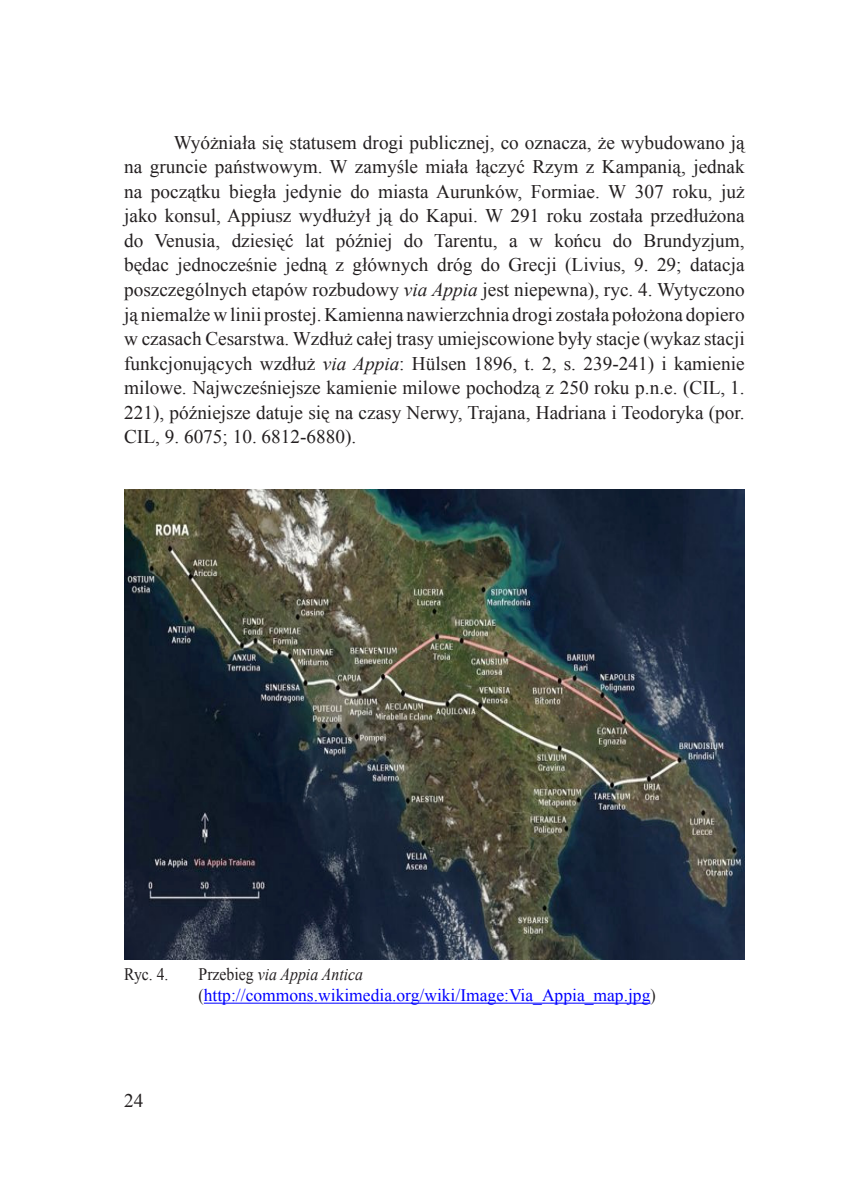
<style>
.page{position:relative;width:844px;height:1191px;background:#fff}
.page>*{position:absolute;margin:0;border:0;box-sizing:border-box;transform-origin:0 0}
.t1{font:19.25px/24.5px "Times New Roman";color:#231f20;text-align:justify}
.t2{font:17.5px/21px "Times New Roman";color:#00f}
.t3{font:17.5px "Times New Roman";color:#231f20;scale:.9 1}
.s1{font-style:italic}
.s2{color:#231f20}
.s3{font-style:italic;color:#231f20}
</style>
<div class="page">
<hr style="left:204px;top:1002px;width:446px;height:1px;background:#00f">
<img style="left:124px;top:489px;width:620px;height:470px">
<p class="t1" style="left:124px;top:130px;width:622px;text-indent:50px">Wyóżniała się statusem drogi publicznej, co oznacza, że wybudowano ją na gruncie państwowym. W zamyśle miała łączyć Rzym z Kampanią, jednak na początku biegła jedynie do miasta Aurunków, Formiae. W 307 roku, już jako konsul, Appiusz wydłużył ją do Kapui. W 291 roku została przedłużona do Venusia, dziesięć lat później do Tarentu, a w końcu do Brundyzjum, będac jednocześnie jedną z głównych dróg do Grecji (Livius, 9. 29; datacja poszczególnych etapów rozbudowy <span class="s1">via Appia</span> jest niepewna), ryc. 4. Wytyczono ją niemalże w linii prostej. Kamienna nawierzchnia drogi została położona dopiero w czasach Cesarstwa. Wzdłuż całej trasy umiejscowione były stacje (wykaz stacji funkcjonujących wzdłuż <span class="s1">via Appia</span>: Hülsen 1896, t. 2, s. 239-241) i kamienie milowe. Najwcześniejsze kamienie milowe pochodzą z 250 roku p.n.e. (CIL, 1.<br>221), późniejsze datuje się na czasy Nerwy, Trajana, Hadriana i Teodoryka (por.<br>CIL, 9. 6075; 10. 6812‑6880).</p>
<p class="t3" style="left:124px;top:962px;width:51px">Ryc. 4.</p>
<p class="t2" style="left:198px;top:963px;width:458px"><span class="s2">Przebieg</span> <span class="s3">via Appia Antica </span><span class="s2">(</span>http://commons.wikimedia.org/wiki/Image:Via_Appia_map.jpg<span class="s2">)</span></p>
<p class="t1" style="left:124px;top:1087px;width:21px">24</p>
</div>
